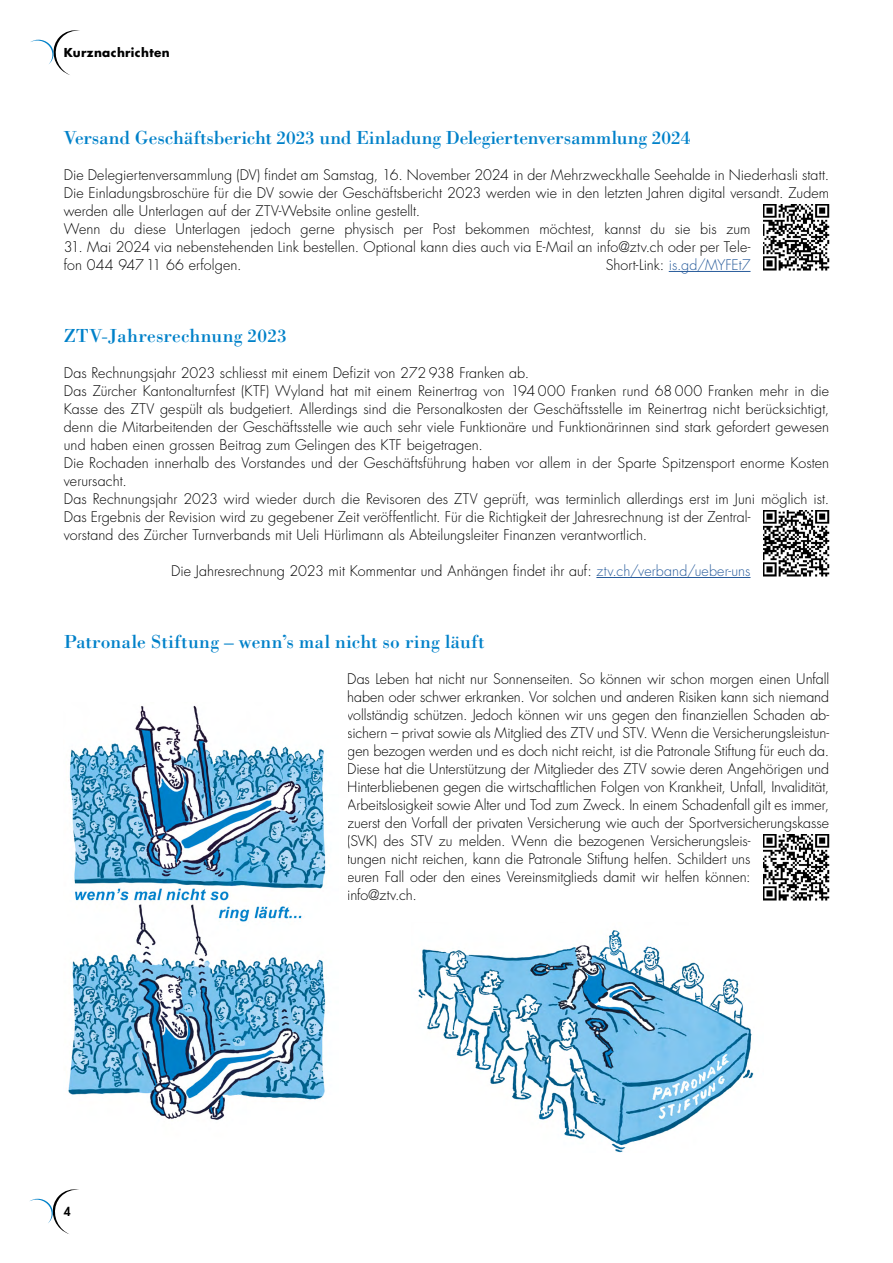
<style>
.page{position:relative;width:893px;height:1263px;background:#fff}
.page>*{position:absolute;margin:0;border:0;box-sizing:border-box;transform-origin:0 0}
.t1{font:19.5px "Bodoni Std";color:#0081c9}
.t2{font:300 14.25px/18px "Futura Std";color:#000}
.t3{font:300 14.25px "Futura Std";color:#275b9b}
.t4{font:700 12px "Futura Std";letter-spacing:.03em;color:#000}
.t5{font:800 12px "Futura Std";color:#000}
.s1{color:#000}
.s2{color:#275b9b}
</style>
<div class="page">
<svg style="left:30px;top:1189px;width:49px;height:45px"></svg>
<svg style="left:30px;top:30px;width:50px;height:45px"></svg>
<hr style="left:669px;top:271px;width:81px;height:1px;background:#275b9b">
<img style="left:763px;top:204px;width:66px;height:66px">
<hr style="left:596px;top:577px;width:154px;height:1px;background:#275b9b">
<img style="left:763px;top:510px;width:66px;height:66px">
<img style="left:418px;top:930px;width:336px;height:222px">
<img style="left:763px;top:834px;width:66px;height:66px">
<img style="left:68px;top:705px;width:258px;height:415px">
<p class="t4" style="left:64px;top:45px;width:108px">Kurznachrichten</p>
<h1 class="t1" style="left:64px;top:126px;width:628px">Versand Geschäftsbericht 2023 und Einladung Delegiertenversammlung 2024</h1>
<p class="t2" style="left:64px;top:166px;width:767px">Die Delegiertenversammlung (DV) findet am Samstag, 16. November 2024 in der Mehrzweckhalle Seehalde in Niederhasli statt.<br>Die Einladungsbroschüre für die DV sowie der Geschäftsbericht 2023 werden wie in den letzten Jahren digital versandt. Zudem werden alle Unterlagen auf der ZTV-Website online gestellt.<br>Wenn du diese Unterlagen jedoch gerne physisch per Post bekommen möchtest, kannst du sie bis zum</p>
<p class="t2" style="left:64px;top:238px;width:688px">31. Mai 2024 via nebenstehenden Link bestellen. Optional kann dies auch via E-Mail an info@ztv.ch oder per Tele&shy;fon 044 947 11 66 erfolgen.</p>
<p class="t3" style="left:606px;top:256px;width:146px"><span class="s1">Short-Link:</span> is.gd/MYFEt7</p>
<h1 class="t1" style="left:64px;top:324px;width:225px">ZTV-Jahresrechnung 2023</h1>
<p class="t2" style="left:64px;top:364px;width:767px">Das Rechnungsjahr 2023 schliesst mit einem Defizit von 272 938 Franken ab.<br>Das Zürcher Kantonalturnfest (KTF) Wyland hat mit einem Reinertrag von 194 000 Franken rund 68 000 Franken mehr in die Kasse des ZTV gespült als budgetiert. Allerdings sind die Personalkosten der Geschäftsstelle im Reinertrag nicht berücksichtigt, denn die Mitarbeitenden der Geschäftsstelle wie auch sehr viele Funktionäre und Funktionärinnen sind stark gefordert gewesen und haben einen grossen Beitrag zum Gelingen des KTF beigetragen.<br>Die Rochaden innerhalb des Vorstandes und der Geschäftsführung haben vor allem in der Sparte Spitzensport enorme Kosten verursacht.<br>Das Rechnungsjahr 2023 wird wieder durch die Revisoren des ZTV geprüft, was terminlich allerdings erst im Juni möglich ist.<br>Das Ergebnis der Revision wird zu gegebener Zeit veröffentlicht. Für die Richtigkeit der Jahresrechnung ist der Zentral-<br>vorstand des Zürcher Turnverbands mit Ueli Hürlimann als Abteilungsleiter Finanzen verantwortlich.</p>
<p class="t2" style="left:171px;top:562px;width:581px">Die Jahresrechnung 2023 mit Kommentar und Anhängen findet ihr auf: <span class="s2">ztv.ch/verband/ueber-uns</span></p>
<h1 class="t1" style="left:64px;top:630px;width:422px">Patronale Stiftung – wenn’s mal nicht so ring läuft</h1>
<p class="t2" style="left:347px;top:670px;width:483px">Das Leben hat nicht nur Sonnenseiten. So können wir schon morgen einen Unfall haben oder schwer erkranken. Vor solchen und anderen Risiken kann sich niemand vollständig schützen. Jedoch können wir uns gegen den finanziellen Schaden ab&shy;sichern – privat sowie als Mitglied des ZTV und STV. Wenn die Versicherungsleistun&shy;gen bezogen werden und es doch nicht reicht, ist die Patronale Stiftung für euch da.<br>Diese hat die Unterstützung der Mitglieder des ZTV sowie deren Angehörigen und Hinterbliebenen gegen die wirtschaftlichen Folgen von Krankheit, Unfall, Invalidität, Arbeitslosigkeit sowie Alter und Tod zum Zweck. In einem Schadenfall gilt es immer, zuerst den Vorfall der privaten Versicherung wie auch der Sportversicherungskasse (SVK) des STV zu melden. Wenn die bezogenen Versicherungsleis-<br>tungen nicht reichen, kann die Patronale Stiftung helfen. Schildert uns<br>euren Fall oder den eines Vereinsmitglieds damit wir helfen können:<br>info@ztv.ch.</p>
<p class="t5" style="left:64px;top:1204px;width:8px">4</p>
</div>
